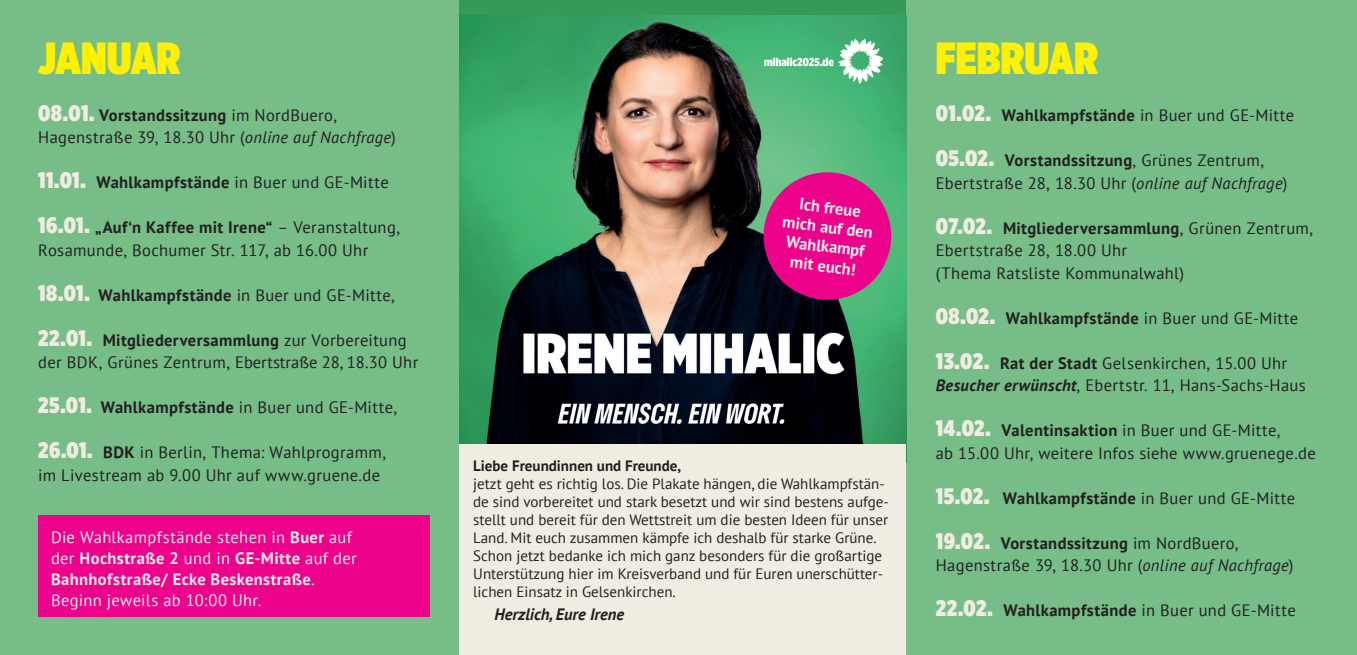
<style>
.page{position:relative;width:1357px;height:655px;background:#fff}
.page>*{position:absolute;margin:0;border:0;box-sizing:border-box;transform-origin:0 0}
.t1{font:900 45px "Gotham X Narrow";color:#fff101}
.t2{font:16.5px/22.5px "PT Sans";letter-spacing:.02em;color:#231f20}
.t3{font:16.5px/21px "PT Sans";letter-spacing:.02em;color:#f1ece2}
.t4{font:700 16.5px/19.5px "PT Sans";color:#f1ece2;text-align:center}
.t5{font:italic 700 16.5px "PT Sans";color:#231f20}
.t6{font:15px/18px "PT Sans";color:#231f20}
.t7{font:700 15px "PT Sans";color:#231f20}
.s1{font-family:"Gotham X Narrow";font-weight:900;font-size:22.5px;color:#f1ece2}
.s2{font-weight:700}
.s3{font-style:italic}
.s4{font-weight:700;font-style:italic}
</style>
<div class="page">
<div style="left:0;top:0;width:459px;height:655px;background:#76bd88"></div>
<div style="left:906px;top:0;width:450px;height:655px;background:#76bd88"></div>
<div style="left:459px;top:0;width:447px;height:20px;background:#369958"></div>
<img style="left:459px;top:15px;width:447px;height:429px">
<div style="left:459px;top:444px;width:447px;height:211px;background:#f1ece2"></div>
<svg style="left:759px;top:168px;width:136px;height:136px;background:#b72b7e"></svg>
<div style="left:38px;top:515px;width:391px;height:102px;background:#ed028c"></div>
<h1 class="t1" style="left:38px;top:30px;width:144px">JANUAR</h1>
<p class="t2" style="left:38px;top:103px;width:359px"><span class="s1">08.01.</span> <span class="s2">Vorstandssitzung</span> im NordBuero,<br>Hagenstraße 39, 18.30 Uhr (<span class="s3">online auf Nachfrage</span>)</p>
<p class="t2" style="left:38px;top:171px;width:352px"><span class="s1">11.01.</span> <span class="s2">Wahlkampfstände</span> in Buer und GE-Mitte</p>
<p class="t2" style="left:38px;top:216px;width:363px"><span class="s1">16.01.</span> <span class="s2">„Auf‘n Kaffee mit Irene“</span> – Veranstaltung,<br>Rosamunde, Bochumer Str. 117, ab 16.00 Uhr</p>
<p class="t2" style="left:38px;top:283px;width:358px"><span class="s1">18.01.</span> <span class="s2">Wahlkampfstände</span> in Buer und GE-Mitte,</p>
<p class="t2" style="left:38px;top:328px;width:381px"><span class="s1">22.01.</span> <span class="s2">Mitgliederversammlung</span> zur Vorbereitung der BDK, Grünes Zentrum, Ebertstraße 28, 18.30 Uhr</p>
<p class="t2" style="left:38px;top:396px;width:360px"><span class="s1">25.01.</span> <span class="s2">Wahlkampfstände</span> in Buer und GE-Mitte,</p>
<p class="t2" style="left:38px;top:441px;width:349px"><span class="s1">26.01.</span> <span class="s2">BDK</span> in Berlin, Thema: Wahlprogramm, im Livestream ab 9.00 Uhr auf www.gruene.de</p>
<p class="t3" style="left:51px;top:526px;width:307px">Die Wahlkampfstände stehen in <span class="s2">Buer</span> auf der <span class="s2">Hochstraße 2</span> und in <span class="s2">GE-Mitte</span> auf der <span class="s2">Bahnhofstraße/ Ecke Beskenstraße</span>.<br>Beginn jeweils ab 10:00 Uhr.</p>
<p class="t4" style="left:786px;top:192px;width:92px;rotate:7deg">Ich freue mich auf den<br>Wahlkampf mit euch!</p>
<p class="t7" style="left:473px;top:456px;width:209px">Liebe Freundinnen und Freunde,</p>
<p class="t6" style="left:473px;top:475px;width:417px">jetzt geht es richtig los. Die Plakate hängen, die Wahlkampfstän&shy;de sind vorbereitet und stark besetzt und wir sind bestens aufge&shy;stellt und bereit für den Wettstreit um die besten Ideen für unser Land. Mit euch zusammen kämpfe ich deshalb für starke Grüne.<br>Schon jetzt bedanke ich mich ganz besonders für die großartige Unterstützung hier im Kreisverband und für Euren unerschütter&shy;lichen Einsatz in Gelsenkirchen.</p>
<p class="t5" style="left:494px;top:603px;width:131px">Herzlich, Eure Irene</p>
<h1 class="t1" style="left:935px;top:30px;width:164px">FEBRUAR</h1>
<p class="t2" style="left:935px;top:104px;width:360px"><span class="s1">01.02.</span> <span class="s2">Wahlkampfstände</span> in Buer und GE-Mitte</p>
<p class="t2" style="left:935px;top:149px;width:353px"><span class="s1">05.02.</span> <span class="s2">Vorstandssitzung</span>, Grünes Zentrum,<br>Ebertstraße 28, 18.30 Uhr (<span class="s3">online auf Nachfrage</span>)</p>
<p class="t2" style="left:935px;top:216px;width:379px"><span class="s1">07.02.</span> <span class="s2">Mitgliederversammlung</span>, Grünen Zentrum,<br>Ebertstraße 28, 18.00 Uhr<br>(Thema Ratsliste Kommunalwahl)</p>
<p class="t2" style="left:935px;top:306px;width:364px"><span class="s1">08.02.</span> <span class="s2">Wahlkampfstände</span> in Buer und GE-Mitte</p>
<p class="t2" style="left:935px;top:351px;width:371px"><span class="s1">13.02.</span> <span class="s2">Rat der Stadt</span> Gelsenkirchen, 15.00 Uhr<br><span class="s4">Besucher erwünscht</span>, Ebertstr. 11, Hans-Sachs-Haus</p>
<p class="t2" style="left:935px;top:419px;width:381px"><span class="s1">14.02.</span> <span class="s2">Valentinsaktion</span> in Buer und GE-Mitte,<br>ab 15.00 Uhr, weitere Infos siehe www.gruenege.de</p>
<p class="t2" style="left:935px;top:486px;width:361px"><span class="s1">15.02.</span> <span class="s2">Wahlkampfstände</span> in Buer und GE-Mitte</p>
<p class="t2" style="left:935px;top:531px;width:359px"><span class="s1">19.02.</span> <span class="s2">Vorstandssitzung</span> im NordBuero,<br>Hagenstraße 39, 18.30 Uhr (<span class="s3">online auf Nachfrage</span>)</p>
<p class="t2" style="left:935px;top:599px;width:361px"><span class="s1">22.02.</span> <span class="s2">Wahlkampfstände</span> in Buer und GE-Mitte</p>
</div>
